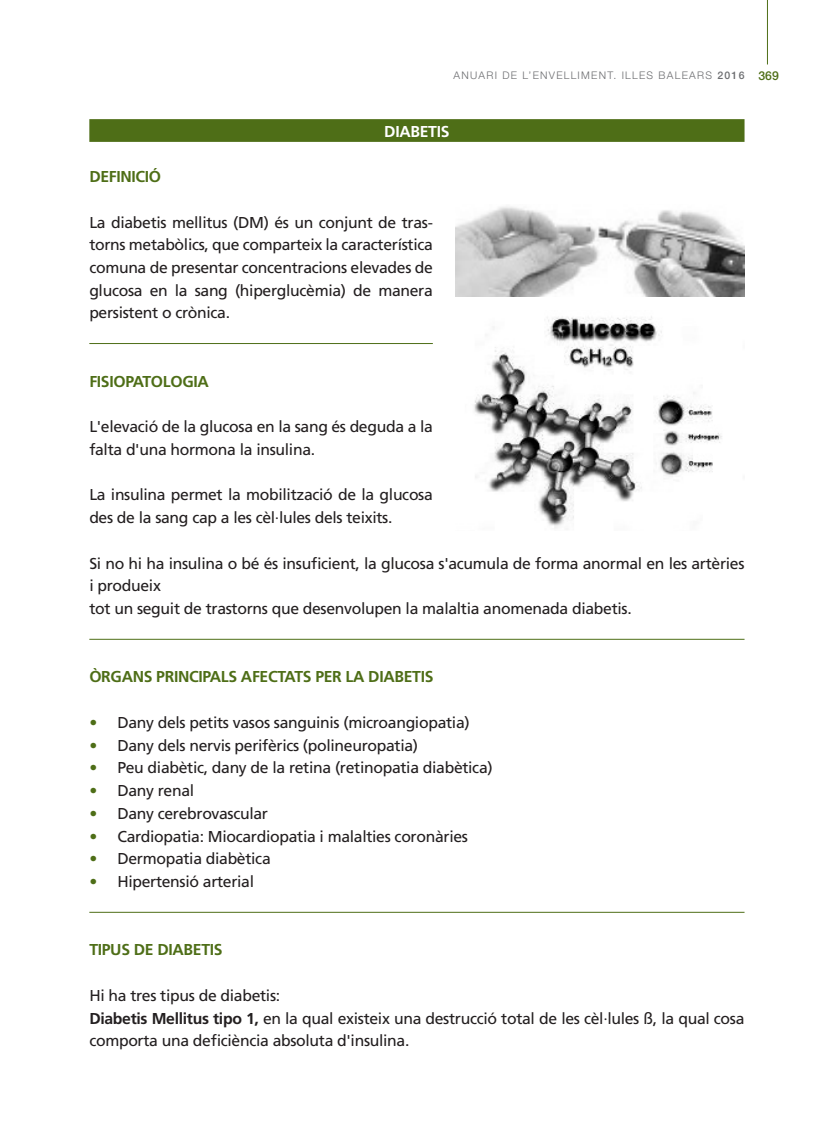
<style>
.page{position:relative;width:819px;height:1141px;background:#fff}
.page>*{position:absolute;margin:0;border:0;box-sizing:border-box;transform-origin:0 0}
.t1{font:15.75px/22.8px "Frutiger LT Std";letter-spacing:-.02em;color:#231f20}
.t2{font:700 15.75px "Frutiger LT Std";letter-spacing:-.02em;color:#4e6e17}
.t3{font:700 15.75px "Frutiger LT Std";letter-spacing:-.02em;color:#fff}
.t4{font:300 10.5px "Helvetica Neue LT Std";letter-spacing:.12em;color:#6c6d70}
.s1{font-weight:500}
.s2{font-weight:500;font-size:12.25px;color:#4e6e17}
.s3{color:#4e6e17}
.s4{font-weight:700}
</style>
<div class="page">
<hr style="left:767px;top:0;width:1px;height:64px;background:#4e6e17">
<div style="left:89px;top:119px;width:655px;height:23px;background:#4e6e17"></div>
<hr style="left:89px;top:343px;width:344px;height:1px;background:#4e6e17">
<hr style="left:89px;top:639px;width:655px;height:1px;background:#4e6e17">
<hr style="left:89px;top:912px;width:655px;height:1px;background:#4e6e17">
<img style="left:455px;top:206px;width:289px;height:91px">
<img style="left:474px;top:316px;width:248px;height:212px">
<p class="t4" style="left:453px;top:69px;width:327px">ANUARI DE L’ENVELLIMENT. ILLES BALEARS <span class="s1">2016</span> <span class="s2">369</span></p>
<p class="t3" style="left:384px;top:122px;width:67px">DIABETIS</p>
<p class="t2" style="left:89px;top:167px;width:73px">DEFINICIÓ</p>
<p class="t1" style="left:89px;top:211px;width:345px;text-align:justify">La diabetis mellitus (DM) és un conjunt de tras&shy;torns metabòlics, que comparteix la característica comuna de presentar concentracions elevades de glucosa en la sang (hiperglucèmia) de manera persistent o crònica.</p>
<p class="t2" style="left:89px;top:372px;width:121px">FISIOPATOLOGIA</p>
<p class="t1" style="left:89px;top:415px;width:345px">L'elevació de la glucosa en la sang és deguda a la falta d'una hormona la insulina.</p>
<p class="t1" style="left:89px;top:484px;width:345px">La insulina permet la mobilització de la glucosa des de la sang cap a les cèl·lules dels teixits.</p>
<p class="t1" style="left:89px;top:552px;width:656px">Si no hi ha insulina o bé és insuficient, la glucosa s'acumula de forma anormal en les artèries i produeix<br>tot un seguit de trastorns que desenvolupen la malaltia anomenada diabetis.</p>
<p class="t2" style="left:89px;top:668px;width:345px">ÒRGANS PRINCIPALS AFECTATS PER LA DIABETIS</p>
<p class="t1" style="left:89px;top:711px;width:382px"><span class="s3">•</span> Dany dels petits vasos sanguinis (microangiopatia)</p>
<p class="t1" style="left:89px;top:734px;width:330px"><span class="s3">•</span> Dany dels nervis perifèrics (polineuropatia)</p>
<p class="t1" style="left:89px;top:757px;width:405px"><span class="s3">•</span> Peu diabètic, dany de la retina (retinopatia diabètica)</p>
<p class="t1" style="left:89px;top:779px;width:106px"><span class="s3">•</span> Dany renal</p>
<p class="t1" style="left:89px;top:802px;width:180px"><span class="s3">•</span> Dany cerebrovascular</p>
<p class="t1" style="left:89px;top:825px;width:380px"><span class="s3">•</span> Cardiopatia: Miocardiopatia i malalties coronàries</p>
<p class="t1" style="left:89px;top:848px;width:183px"><span class="s3">•</span> Dermopatia diabètica</p>
<p class="t1" style="left:89px;top:870px;width:166px"><span class="s3">•</span> Hipertensió arterial</p>
<p class="t2" style="left:89px;top:941px;width:135px">TIPUS DE DIABETIS</p>
<p class="t1" style="left:89px;top:984px;width:656px">Hi ha tres tipus de diabetis:<br><span class="s4">Diabetis Mellitus tipo 1,</span> en la qual existeix una destrucció total de les cèl·lules ß, la qual cosa comporta una deficiència absoluta d'insulina.</p>
</div>
